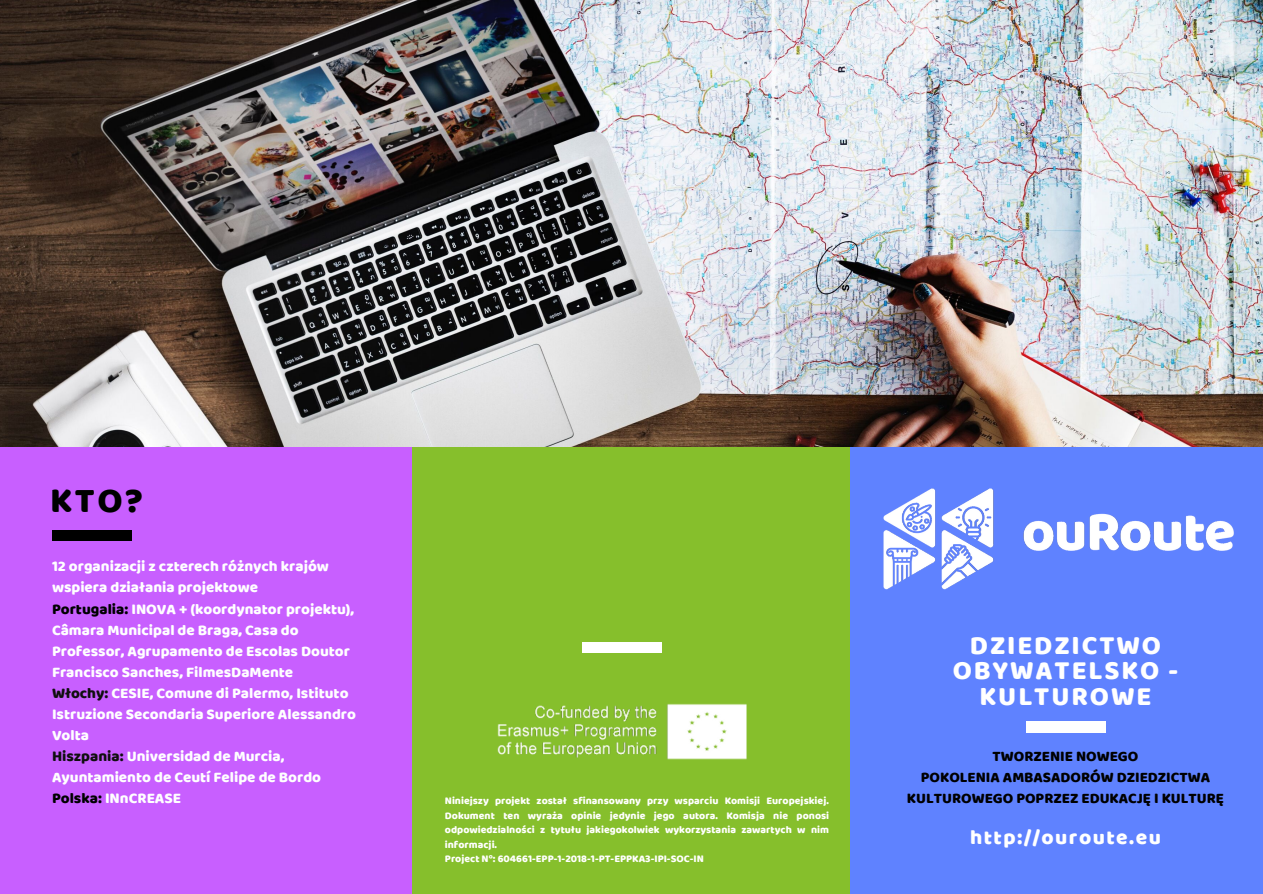
<style>
.page{position:relative;width:1263px;height:894px;background:#fff}
.page>*{position:absolute;margin:0;border:0;box-sizing:border-box;transform-origin:0 0}
.t1{font:36px "Baloo";color:#000}
.t2{font:27.3px/25.5px "Baloo";letter-spacing:.07em;color:#fff;text-align:center}
.t3{font:21px "Baloo";letter-spacing:.07em;color:#fff}
.t4{font:15.15px/21px "Baloo";color:#fff}
.t5{font:15px/21px "Baloo";color:#000;text-align:center}
.t6{font:10.5px/14.4px "Baloo";color:#fff}
.s1{color:#000}
.s2{color:#100f0f}
</style>
<div class="page">
<img style="left:0;top:0;width:1263px;height:447px">
<div style="left:850px;top:447px;width:413px;height:446px;background:#5f82ff"></div>
<div style="left:1026px;top:721px;width:80px;height:11px;background:#fff"></div>
<div style="left:0;top:447px;width:413px;height:446px;background:#c85fff"></div>
<div style="left:52px;top:530px;width:80px;height:10px;background:#000"></div>
<img style="left:883px;top:488px;width:351px;height:102px">
<div style="left:413px;top:447px;width:437px;height:446px;background:#86bf2c"></div>
<img style="left:497px;top:703px;width:250px;height:57px">
<div style="left:582px;top:642px;width:80px;height:10px;background:#fff"></div>
<h1 class="t1" style="left:50px;top:478px;width:94px">KTO?</h1>
<p class="t4" style="left:52px;top:555px;width:306px">12 organizacji z czterech różnych krajów wspiera działania projektowe<br><span class="s1">Portugalia:</span> INOVA + (koordynator projektu), Câmara Municipal de Braga, Casa do Professor, Agrupamento de Escolas Doutor Francisco Sanches, FilmesDaMente<br><span class="s2">Włochy:</span> CESIE, Comune di Palermo, Istituto Istruzione Secondaria Superiore Alessandro Volta<br><span class="s2">Hiszpania:</span> Universidad de Murcia, Ayuntamiento de Ceutí Felipe de Bordo <span class="s1">Polska:</span> INnCREASE</p>
<p class="t6" style="left:445px;top:793px;width:386px">Niniejszy projekt został sfinansowany przy wsparciu Komisji Europejskiej.<br>Dokument ten wyraża opinie jedynie jego autora. Komisja nie ponosi odpowiedzialności z tytułu jakiegokolwiek wykorzystania zawartych w nim informacji.<br>Project Nº: 604661-EPP-1-2018-1-PT-EPPKA3-IPI-SOC-IN</p>
<h2 class="t2" style="left:953px;top:631px;width:227px">DZIEDZICTWO<br>OBYWATELSKO -<br>KULTUROWE</h2>
<p class="t5" style="left:907px;top:745px;width:319px">TWORZENIE NOWEGO<br>POKOLENIA AMBASADORÓW DZIEDZICTWA<br>KULTUROWEGO POPRZEZ EDUKACJĘ I KULTURĘ</p>
<h3 class="t3" style="left:970px;top:824px;width:192px">http://ouroute.eu</h3>
</div>
